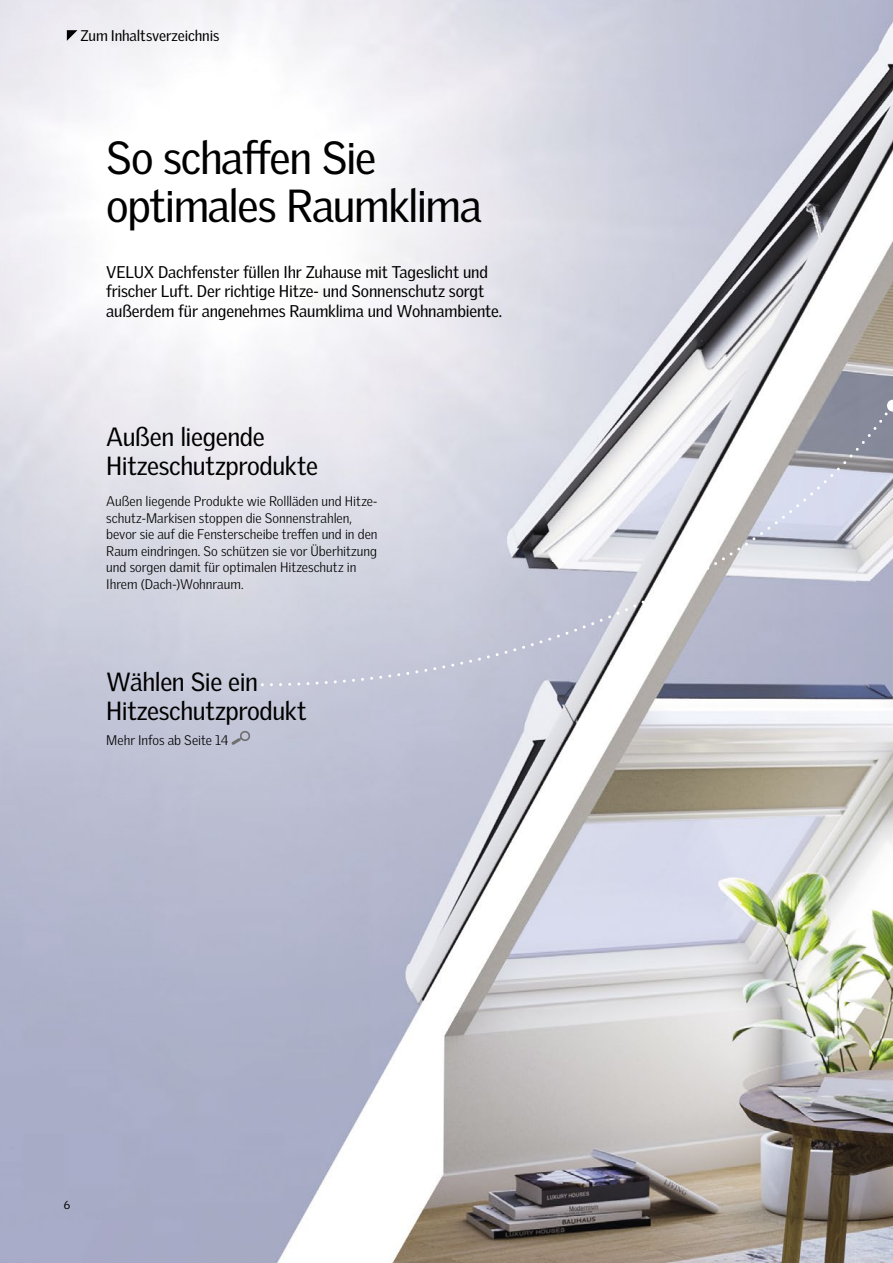
<style>
.page{position:relative;width:893px;height:1263px;background:#fff}
.page>*{position:absolute;margin:0;border:0;box-sizing:border-box;transform-origin:0 0}
.t1{font:45px/48px "Velux Gothic";letter-spacing:-.03em;color:#000}
.t2{font:25.5px/28.5px "Velux Gothic";letter-spacing:-.015em;color:#000}
.t3{font:16.5px/19.5px "Velux Gothic";letter-spacing:-.01em;color:#000}
.t4{font:15px "Velux Gothic";letter-spacing:-.01em;color:#000}
.t5{font:300 13.5px/16.5px "Velux Gothic";color:#000}
.t6{font:11.25px "Velux Gothic";color:#000}
</style>
<div class="page">
<img style="left:0;top:55px;width:893px;height:1208px">
<svg style="left:259px;top:402px;width:634px;height:286px"></svg>
<svg style="left:886px;top:399px;width:7px;height:13px"></svg>
<svg style="left:232px;top:731px;width:18px;height:14px"></svg>
<svg style="left:0;top:0;width:893px;height:55px"></svg>
<svg style="left:67px;top:30px;width:10px;height:11px"></svg>
<p class="t4" style="left:80px;top:27px;width:140px">Zum Inhaltsverzeichnis</p>
<h1 class="t1" style="left:106px;top:133px;width:377px">So schaffen Sie optimales Raumklima</h1>
<p class="t3" style="left:106px;top:262px;width:397px">VELUX Dachfenster füllen Ihr Zuhause mit Tageslicht und frischer Luft. Der richtige Hitze- und Sonnenschutz sorgt außerdem für angenehmes Raumklima und Wohnambiente.</p>
<h2 class="t2" style="left:106px;top:422px;width:213px">Außen liegende<br>Hitzeschutzprodukte</h2>
<p class="t5" style="left:106px;top:493px;width:273px">Außen liegende Produkte wie Rollläden und Hitze&shy;schutz-Markisen stoppen die Sonnenstrahlen, bevor sie auf die Fensterscheibe treffen und in den Raum eindringen. So schützen sie vor Überhitzung und sorgen damit für optimalen Hitzeschutz in Ihrem (Dach-)Wohnraum.</p>
<h2 class="t2" style="left:106px;top:667px;width:202px">Wählen Sie ein<br>Hitzeschutzprodukt</h2>
<p class="t5" style="left:106px;top:731px;width:124px">Mehr Infos ab Seite 14</p>
<p class="t6" style="left:64px;top:1198px;width:8px">6</p>
</div>
